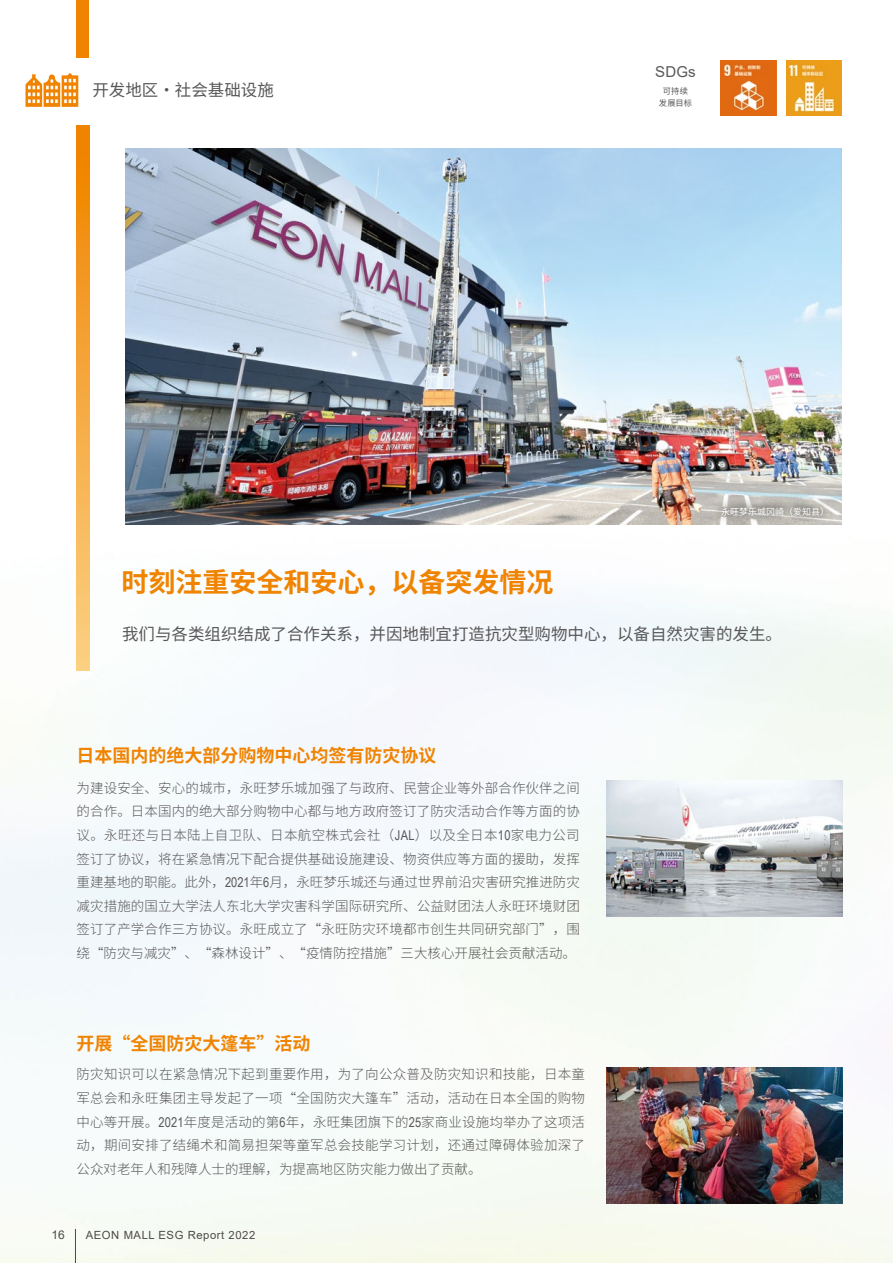
<style>
.page{position:relative;width:893px;height:1263px;background:#fff}
.page>*{position:absolute;margin:0;border:0;box-sizing:border-box;transform-origin:0 0}
.t1{font:700 27px "Source Han Sans CN";color:#f08300}
.t2{font:700 18px "Source Han Sans CN";color:#f08300}
.t3{font:16.5px "Source Han Sans CN";color:#595757}
.t4{font:15px "Arial";color:#595757}
.t5{font:300 13.5px/23.7px "Source Han Sans CN";color:#595757;text-align:justify}
.t6{font:12px "Arial";color:#4c4948}
.t7{font:11.25px "Arial";letter-spacing:.05em;color:#4c4948}
.t8{font:9px "Source Han Sans CN";color:#fff}
.t9{font:8.25px/12px "Source Han Sans CN";letter-spacing:.01em;color:#595757;text-align:center}
.s1{font-family:"Arial Narrow";font-weight:400}
</style>
<div class="page">
<img style="left:0;top:0;width:893px;height:1263px">
<img style="left:125px;top:149px;width:717px;height:375px">
<div style="left:77px;top:0;width:12px;height:58px;background:#f08300"></div>
<svg style="left:77px;top:126px;width:12px;height:545px;background:#f5a83f"></svg>
<img style="left:606px;top:1067px;width:236px;height:136px">
<img style="left:606px;top:781px;width:236px;height:136px">
<img style="left:721px;top:61px;width:55px;height:55px">
<img style="left:787px;top:61px;width:55px;height:55px">
<svg style="left:713px;top:498px;width:119px;height:27px;background:#b9b6b1"></svg>
<svg style="left:26px;top:73px;width:52px;height:34px"></svg>
<hr style="left:75px;top:1229px;width:1px;height:34px;background:#4c4948">
<p class="t3" style="left:92px;top:81px;width:183px">开发地区・社会基础设施</p>
<p class="t4" style="left:655px;top:62px;width:42px">SDGs</p>
<p class="t9" style="left:659px;top:85px;width:35px">可持续发展目标</p>
<p class="t8" style="left:721px;top:506px;width:109px">永旺梦乐城冈崎（爱知县）</p>
<h1 class="t1" style="left:122px;top:567px;width:433px">时刻注重安全和安心，以备突发情况</h1>
<p class="t3" style="left:122px;top:624px;width:662px">我们与各类组织结成了合作关系，并因地制宜打造抗灾型购物中心，以备自然灾害的发生。</p>
<h2 class="t2" style="left:77px;top:745px;width:361px">日本国内的绝大部分购物中心均签有防灾协议</h2>
<p class="t5" style="left:77px;top:776px;width:505px">为建设安全、安心的城市，永旺梦乐城加强了与政府、民营企业等外部合作伙伴之间的合作。日本国内的绝大部分购物中心都与地方政府签订了防灾活动合作等方面的协议。永旺还与日本陆上自卫队、日本航空株式会社（<span class="s1">JAL</span>）以及全日本<span class="s1">10</span>家电力公司签订了协议，将在紧急情况下配合提供基础设施建设、物资供应等方面的援助，发挥重建基地的职能。此外，<span class="s1">2021</span>年<span class="s1">6</span>月，永旺梦乐城还与通过世界前沿灾害研究推进防灾减灾措施的国立大学法人东北大学灾害科学国际研究所、公益财团法人永旺环境财团签订了产学合作三方协议。永旺成立了“永旺防灾环境都市创生共同研究部门”，围绕“防灾与减灾”、“森林设计”、“疫情防控措施”三大核心开展社会贡献活动。</p>
<h2 class="t2" style="left:77px;top:1033px;width:236px">开展“全国防灾大篷车”活动</h2>
<p class="t5" style="left:77px;top:1063px;width:510px">防灾知识可以在紧急情况下起到重要作用，为了向公众普及防灾知识和技能，日本童军总会和永旺集团主导发起了一项“全国防灾大篷车”活动，活动在日本全国的购物中心等开展。<span class="s1">2021</span>年度是活动的第<span class="s1">6</span>年，永旺集团旗下的<span class="s1">25</span>家商业设施均举办了这项活动，期间安排了结绳术和简易担架等童军总会技能学习计划，还通过障碍体验加深了公众对老年人和残障人士的理解，为提高地区防灾能力做出了贡献。</p>
<p class="t6" style="left:51px;top:1226px;width:15px">16</p>
<p class="t7" style="left:86px;top:1227px;width:171px">AEON MALL ESG Report 2022</p>
</div>
